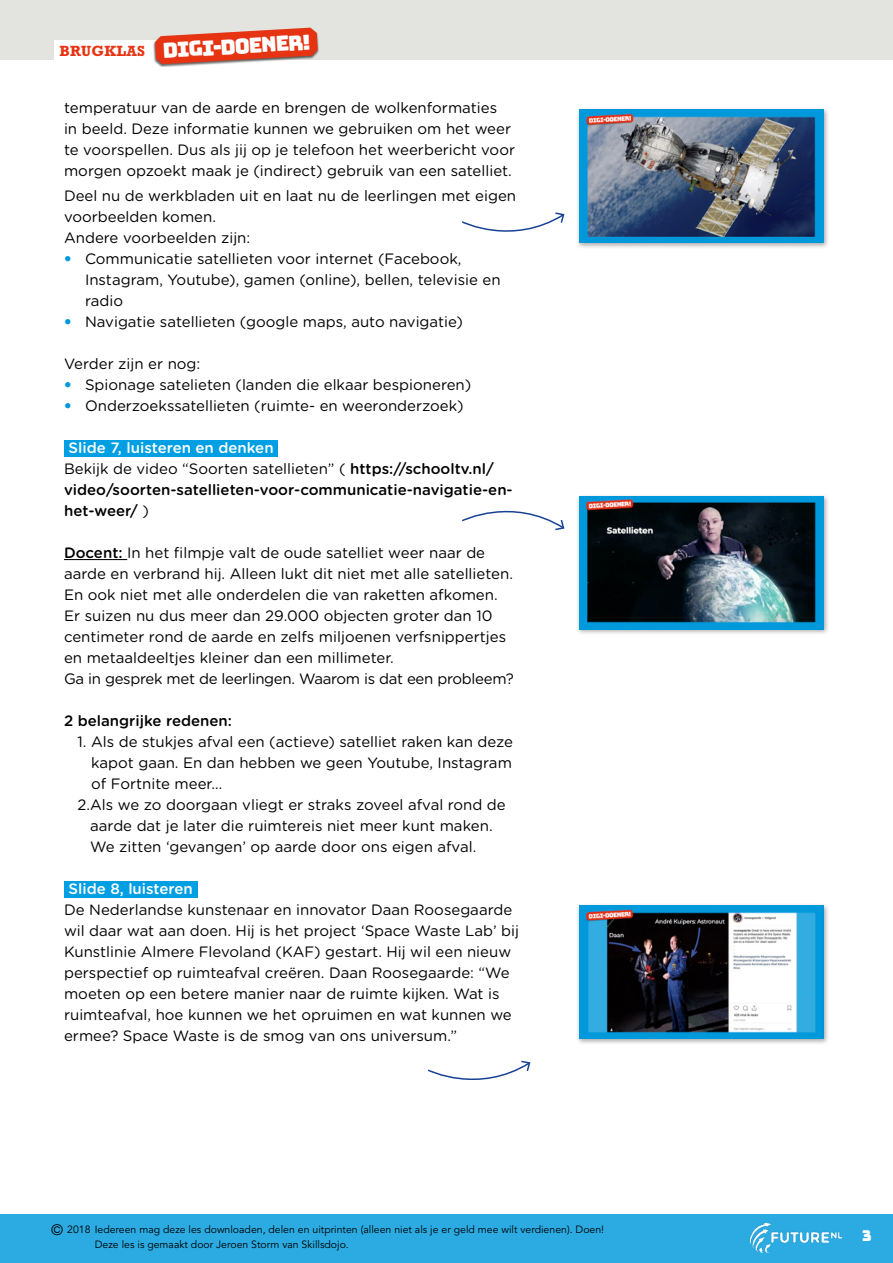
<style>
.page{position:relative;width:893px;height:1263px;background:#fff}
.page>*{position:absolute;margin:0;border:0;box-sizing:border-box;transform-origin:0 0}
.t1{font:20.85px "Bungee";color:#fff}
.t2{font:18px "Bungee";color:#000}
.t3{font:15px/21px "Gotham Rounded";color:#000}
.t4{font:500 15px/21px "Gotham Rounded";color:#000}
.t5{font:500 15px "Gotham Rounded";color:#fff}
.t6{font:700 15px "Rockwell Std";letter-spacing:.02em;color:#e63312}
.t7{font:15px "Bungee";color:#fff}
.t8{font:12px "Avenir LT Std";color:#000}
.t9{font:10.5px/15px "Avenir LT Std";color:#000}
.s1{font-family:"Avenir LT Std";color:#0099db}
.s2{color:#fff}
.s3{font-weight:400}
.s4{font-weight:500}
.s5{font-size:15px}
</style>
<div class="page">
<div style="left:0;top:1214px;width:893px;height:49px;background:#2babe2"></div>
<img style="left:751px;top:1223px;width:91px;height:29px">
<div style="left:64px;top:440px;width:214px;height:16px;background:#009fe3"></div>
<hr style="left:64px;top:559px;width:63px;height:1px;background:#000">
<div style="left:64px;top:881px;width:133px;height:16px;background:#009fe3"></div>
<div style="left:0;top:0;width:893px;height:59px;background:#e3e3df"></div>
<div style="left:576px;top:107px;width:254px;height:142px;background:#000;opacity:.35"></div>
<img style="left:580px;top:110px;width:243px;height:133px">
<div style="left:576px;top:494px;width:254px;height:141px;background:#000;opacity:.35"></div>
<img style="left:580px;top:496px;width:243px;height:133px">
<div style="left:576px;top:903px;width:254px;height:142px;background:#000;opacity:.35"></div>
<img style="left:580px;top:906px;width:243px;height:133px">
<svg style="left:462px;top:212px;width:103px;height:20px"></svg>
<svg style="left:462px;top:510px;width:103px;height:21px"></svg>
<svg style="left:428px;top:1060px;width:103px;height:20px"></svg>
<div style="left:54px;top:40px;width:137px;height:20px;background:#fff"></div>
<div style="left:153px;top:28px;width:166px;height:39px;background:#000;opacity:.6"></div>
<svg style="left:155px;top:28px;width:163px;height:36px;background:#e0573e"></svg>
<p class="t6" style="left:59px;top:42px;width:87px">BRUGKLAS</p>
<h1 class="t1" style="left:162px;top:38px;width:150px;rotate:-3deg">digi-doener!</h1>
<p class="t3" style="left:64px;top:96px;width:453px">temperatuur van de aarde en brengen de wolkenformaties<br>in beeld. Deze informatie kunnen we gebruiken om het weer te voorspellen. Dus als jij op je telefoon het weerbericht voor morgen opzoekt maak je (indirect) gebruik van een satelliet.</p>
<p class="t3" style="left:64px;top:185px;width:454px">Deel nu de werkbladen uit en laat nu de leerlingen met eigen voorbeelden komen.<br>Andere voorbeelden zijn:</p>
<p class="t3" style="left:85px;top:248px;width:417px;text-indent:-21px"><span class="s1">•</span> Communicatie satellieten voor internet (Facebook,<br>Instagram, Youtube), gamen (online), bellen, televisie en radio</p>
<p class="t3" style="left:64px;top:311px;width:401px"><span class="s1">•</span> Navigatie satellieten (google maps, auto navigatie)</p>
<p class="t3" style="left:64px;top:353px;width:138px">Verder zijn er nog:</p>
<p class="t3" style="left:64px;top:374px;width:409px"><span class="s1">•</span> Spionage satelieten (landen die elkaar bespioneren)</p>
<p class="t3" style="left:64px;top:395px;width:401px"><span class="s1">•</span> Onderzoekssatellieten (ruimte- en weeronderzoek)</p>
<p class="t4" style="left:64px;top:437px;width:450px;text-indent:4px"><span class="s2">Slide 7, luisteren en denken<br></span><span class="s3">Bekijk de video “Soorten satellieten” (</span> https://schooltv.nl/ video/soorten-satellieten-voor-communicatie-navigatie-en&shy;het-weer/ <span class="s3">)</span></p>
<p class="t3" style="left:64px;top:542px;width:451px"><span class="s4">Docent:</span> In het filmpje valt de oude satelliet weer naar de aarde en verbrand hij. Alleen lukt dit niet met alle satellieten.<br>En ook niet met alle onderdelen die van raketten afkomen.<br>Er suizen nu dus meer dan 29.000 objecten groter dan 10 centimeter rond de aarde en zelfs miljoenen verfsnippertjes en metaaldeeltjes kleiner dan een millimeter.<br>Ga in gesprek met de leerlingen. Waarom is dat een probleem?</p>
<p class="t4" style="left:64px;top:710px;width:170px">2 belangrijke redenen:</p>
<p class="t3" style="left:78px;top:731px;width:437px">1. Als de stukjes afval een (actieve) satelliet raken kan deze</p>
<p class="t3" style="left:91px;top:752px;width:422px">kapot gaan. En dan hebben we geen Youtube, Instagram</p>
<p class="t3" style="left:91px;top:773px;width:133px">of Fortnite meer…</p>
<p class="t3" style="left:78px;top:794px;width:430px">2.Als we zo doorgaan vliegt er straks zoveel afval rond de</p>
<p class="t3" style="left:90px;top:815px;width:404px">aarde dat je later die ruimtereis niet meer kunt maken.</p>
<p class="t3" style="left:90px;top:836px;width:388px">We zitten ‘gevangen’ op aarde door ons eigen afval.</p>
<p class="t5" style="left:69px;top:878px;width:126px">Slide 8, luisteren</p>
<p class="t3" style="left:64px;top:899px;width:457px">De Nederlandse kunstenaar en innovator Daan Roosegaarde wil daar wat aan doen. Hij is het project ‘Space Waste Lab’ bij Kunstlinie Almere Flevoland (KAF) gestart. Hij wil een nieuw perspectief op ruimteafval creëren. Daan Roosegaarde: “We moeten op een betere manier naar de ruimte kijken. Wat is ruimteafval, hoe kunnen we het opruimen en wat kunnen we ermee? Space Waste is de smog van ons universum.”</p>
<p class="t8" style="left:54px;top:1214px;width:64px">© FutureNL</p>
<p class="t9" style="left:95px;top:1222px;width:511px;text-indent:-44px"><span class="s5">©</span> 2018 Iedereen mag deze les downloaden, delen en uitprinten (alleen niet als je er geld mee wilt verdienen). Doen!<br>Deze les is gemaakt door Jeroen Storm van Skillsdojo.</p>
<p class="t7" style="left:862px;top:1227px;width:11px">3</p>
<p class="t2" style="left:441px;top:1215px;width:13px">3</p>
</div>
